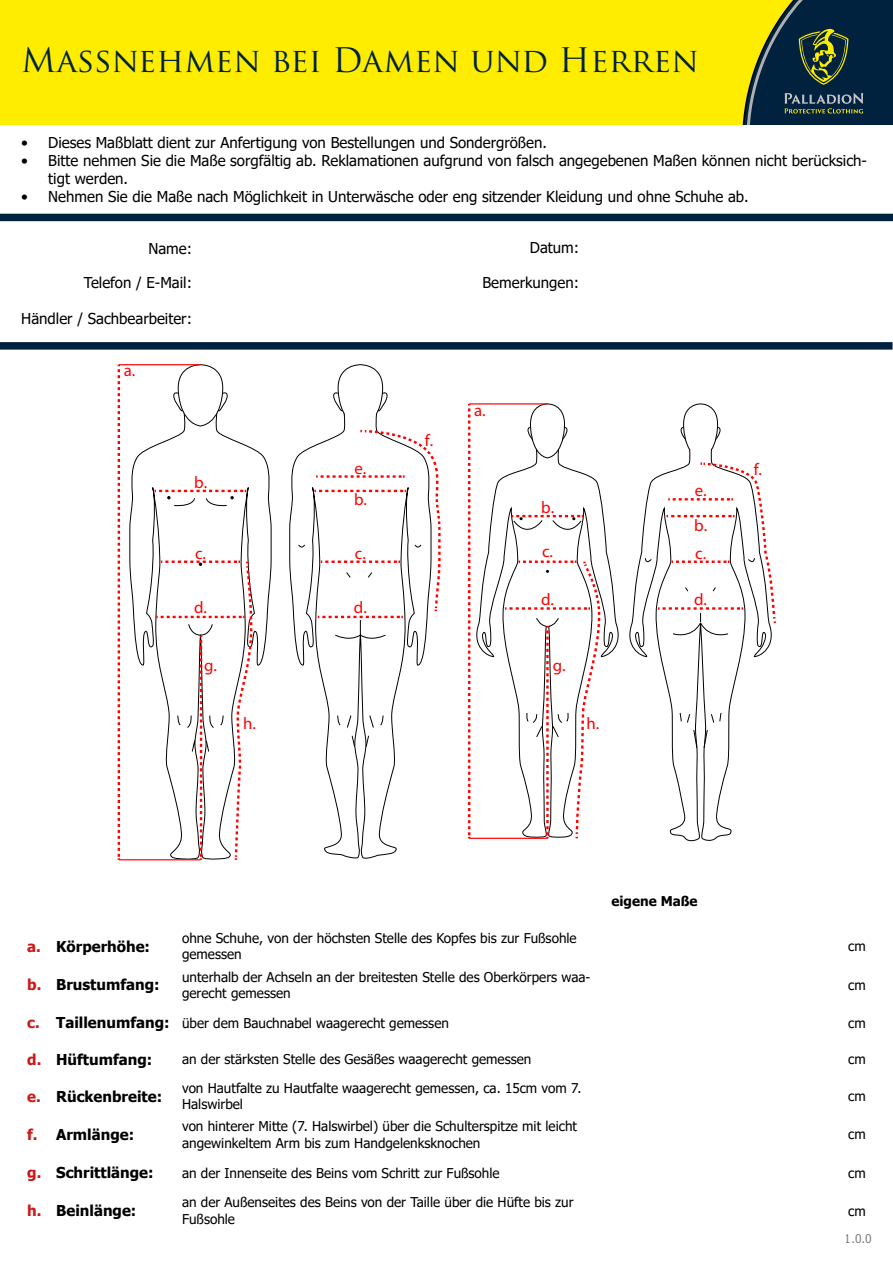
<style>
.page{position:relative;width:893px;height:1263px;background:#fff}
.page>*{position:absolute;margin:0;border:0;box-sizing:border-box;transform-origin:0 0}
.t1{font:33px "Trajan Pro";color:#00223e}
.t2{font:16.8px "Myriad Pro";color:#f00}
.t3{font:15px/18px "Tahoma";color:#000}
.t4{font:700 15px "Tahoma";color:#000}
.t5{font:13.5px/16.2px "Tahoma";color:#000}
.t6{font:700 13.5px "Tahoma";color:#000}
.t7{font:12px "Tahoma";color:#000}
.s1{color:#cd1719}
.s2{font-weight:700;font-size:15px;color:#cd1719}
.s3{font-weight:700;font-size:15px}
</style>
<div class="page">
<div style="left:0;top:0;width:893px;height:125px;background:#ffed00"></div>
<svg style="left:742px;top:0;width:151px;height:125px;background:#304837"></svg>
<div style="left:0;top:214px;width:893px;height:7px;background:#00223e"></div>
<div style="left:0;top:342px;width:893px;height:8px;background:#00223e"></div>
<svg style="left:129px;top:445px;width:25px;height:221px"></svg>
<svg style="left:154px;top:364px;width:623px;height:496px"></svg>
<svg style="left:118px;top:365px;width:2px;height:495px"></svg>
<hr style="left:469px;top:403px;width:78px;height:1px;background:#f00">
<hr style="left:469px;top:838px;width:78px;height:1px;background:#f00">
<hr style="left:119px;top:859px;width:81px;height:1px;background:#f00">
<hr style="left:119px;top:364px;width:81px;height:1px;background:#f00">
<h1 class="t1" style="left:21px;top:39px;width:679px">Massnehmen bei Damen und Herren</h1>
<p class="t3" style="left:21px;top:134px;width:527px">• Dieses Maßblatt dient zur Anfertigung von Bestellungen und Sondergrößen.</p>
<p class="t3" style="left:48px;top:152px;width:820px;text-indent:-27px">• Bitte nehmen Sie die Maße sorgfältig ab. Reklamationen aufgrund von falsch angegebenen Maßen können nicht berücksich&shy;tigt werden.</p>
<p class="t3" style="left:21px;top:188px;width:729px">• Nehmen Sie die Maße nach Möglichkeit in Unterwäsche oder eng sitzender Kleidung und ohne Schuhe ab.</p>
<p class="t3" style="left:148px;top:240px;width:45px">Name:</p>
<p class="t3" style="left:530px;top:240px;width:51px">Datum:</p>
<p class="t3" style="left:482px;top:274px;width:98px">Bemerkungen:</p>
<p class="t3" style="left:84px;top:274px;width:110px">Telefon / E-Mail:</p>
<p class="t3" style="left:21px;top:310px;width:172px">Händler / Sachbearbeiter:</p>
<p class="t2" style="left:124px;top:360px;width:13px">a.</p>
<p class="t2" style="left:194px;top:471px;width:15px">b.</p>
<p class="t2" style="left:195px;top:543px;width:13px">c.</p>
<p class="t2" style="left:194px;top:597px;width:14px">d.</p>
<p class="t2" style="left:354px;top:458px;width:13px">e.</p>
<p class="t2" style="left:354px;top:489px;width:15px">b.</p>
<p class="t2" style="left:355px;top:543px;width:13px">c.</p>
<p class="t2" style="left:354px;top:597px;width:14px">d.</p>
<p class="t2" style="left:425px;top:430px;width:10px">f.</p>
<p class="t2" style="left:474px;top:400px;width:13px">a.</p>
<p class="t2" style="left:541px;top:497px;width:15px">b.</p>
<p class="t2" style="left:542px;top:541px;width:13px">c.</p>
<p class="t2" style="left:541px;top:589px;width:14px">d.</p>
<p class="t2" style="left:204px;top:655px;width:14px">g.</p>
<p class="t2" style="left:553px;top:655px;width:14px">g.</p>
<p class="t2" style="left:243px;top:713px;width:14px">h.</p>
<p class="t2" style="left:586px;top:713px;width:14px">h.</p>
<p class="t2" style="left:695px;top:480px;width:13px">e.</p>
<p class="t2" style="left:694px;top:515px;width:15px">b.</p>
<p class="t2" style="left:695px;top:543px;width:13px">c.</p>
<p class="t2" style="left:694px;top:589px;width:14px">d.</p>
<p class="t2" style="left:754px;top:459px;width:10px">f.</p>
<p class="t6" style="left:611px;top:891px;width:88px">eigene Maße</p>
<p class="t4" style="left:27px;top:936px;width:124px"><span class="s1">a.</span> Körperhöhe:</p>
<p class="t5" style="left:182px;top:931px;width:396px">ohne Schuhe, von der höchsten Stelle des Kopfes bis zur Fußsohle gemessen</p>
<p class="t5" style="left:848px;top:939px;width:19px">cm</p>
<p class="t4" style="left:27px;top:974px;width:134px"><span class="s1">b.</span> Brustumfang:</p>
<p class="t5" style="left:182px;top:969px;width:410px">unterhalb der Achseln an der breitesten Stelle des Oberkörpers waa&shy;gerecht gemessen</p>
<p class="t5" style="left:848px;top:977px;width:19px">cm</p>
<p class="t5" style="left:27px;top:1015px;width:423px"><span class="s2">c.</span> <span class="s3">Taillenumfang:</span> über dem Bauchnabel waagerecht gemessen</p>
<p class="t5" style="left:848px;top:1015px;width:19px">cm</p>
<p class="t4" style="left:27px;top:1049px;width:127px"><span class="s1">d.</span> Hüftumfang:</p>
<p class="t5" style="left:182px;top:1052px;width:351px">an der stärksten Stelle des Gesäßes waagerecht gemessen</p>
<p class="t5" style="left:848px;top:1052px;width:19px">cm</p>
<p class="t4" style="left:27px;top:1085px;width:136px"><span class="s1">e.</span> Rückenbreite:</p>
<p class="t5" style="left:182px;top:1080px;width:401px">von Hautfalte zu Hautfalte waagerecht gemessen, ca. 15cm vom 7.<br>Halswirbel</p>
<p class="t5" style="left:848px;top:1089px;width:19px">cm</p>
<p class="t4" style="left:27px;top:1124px;width:108px"><span class="s1">f.</span> Armlänge:</p>
<p class="t5" style="left:182px;top:1119px;width:396px">von hinterer Mitte (7. Halswirbel) über die Schulterspitze mit leicht angewinkeltem Arm bis zum Handgelenksknochen</p>
<p class="t5" style="left:848px;top:1127px;width:19px">cm</p>
<p class="t4" style="left:27px;top:1162px;width:128px"><span class="s1">g.</span> Schrittlänge:</p>
<p class="t5" style="left:182px;top:1165px;width:319px">an der Innenseite des Beins vom Schritt zur Fußsohle</p>
<p class="t5" style="left:848px;top:1165px;width:19px">cm</p>
<p class="t4" style="left:27px;top:1200px;width:111px"><span class="s1">h.</span> Beinlänge:</p>
<p class="t5" style="left:182px;top:1195px;width:393px">an der Außenseites des Beins von der Taille über die Hüfte bis zur<br>Fußsohle</p>
<p class="t5" style="left:848px;top:1203px;width:19px">cm</p>
<p class="t7" style="left:845px;top:1230px;width:28px">1.0.0</p>
</div>
